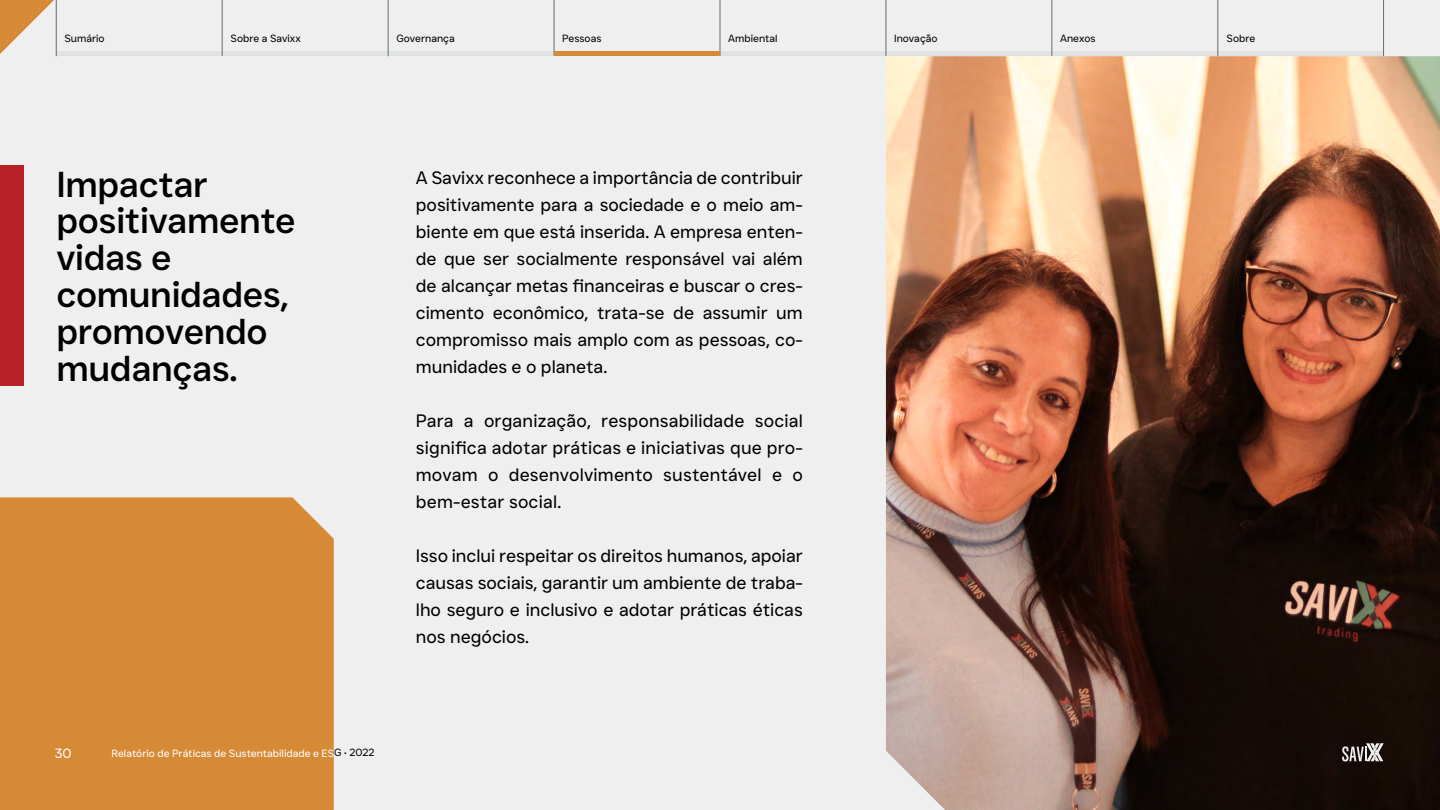
<style>
.page{position:relative;width:1440px;height:810px;background:#efefef}
.page>*{position:absolute;margin:0;border:0;box-sizing:border-box;transform-origin:0 0}
.t1{font:500 36px/36.8px "JUST Sans";letter-spacing:-.01em;color:#000}
.t2{font:18px/27px "JUST Sans";color:#000;text-align:justify}
.t3{font:13.5px "JUST Sans";color:#fff}
.t4{font:10.5px "JUST Sans";color:#000}
.t5{font:10.5px "JUST Sans";color:#fff}
.s1{color:#000}
</style>
<div class="page">
<hr style="left:56px;top:52px;width:1328px;height:4px;background:#e1e2e2">
<hr style="left:56px;top:0;width:1px;height:56px;background:#636e70">
<hr style="left:388px;top:0;width:1px;height:56px;background:#636e70">
<hr style="left:222px;top:0;width:1px;height:56px;background:#636e70">
<hr style="left:554px;top:0;width:1px;height:56px;background:#636e70">
<hr style="left:720px;top:0;width:1px;height:56px;background:#636e70">
<hr style="left:886px;top:0;width:1px;height:56px;background:#636e70">
<hr style="left:1052px;top:0;width:1px;height:56px;background:#636e70">
<hr style="left:1218px;top:0;width:1px;height:56px;background:#636e70">
<hr style="left:1383px;top:0;width:1px;height:56px;background:#636e70">
<svg style="left:0;top:0;width:56px;height:56px"></svg>
<hr style="left:554px;top:52px;width:166px;height:4px;background:#d68a36">
<div style="left:0;top:497px;width:334px;height:313px;background:#d68a36"></div>
<img style="left:886px;top:56px;width:554px;height:754px">
<svg style="left:1342px;top:743px;width:42px;height:18px"></svg>
<div style="left:0;top:165px;width:24px;height:220px;background:#b82126"></div>
<p class="t4" style="left:65px;top:32px;width:42px">Sumário</p>
<p class="t4" style="left:231px;top:32px;width:72px">Sobre a Savixx</p>
<p class="t4" style="left:396px;top:32px;width:60px">Governança</p>
<p class="t4" style="left:562px;top:32px;width:41px">Pessoas</p>
<p class="t4" style="left:728px;top:32px;width:51px">Ambiental</p>
<p class="t4" style="left:894px;top:32px;width:45px">Inovação</p>
<p class="t4" style="left:1060px;top:32px;width:37px">Anexos</p>
<p class="t4" style="left:1227px;top:32px;width:30px">Sobre</p>
<h1 class="t1" style="left:56px;top:165px;width:241px">Impactar positivamente vidas e comunidades, promovendo mudanças.</h1>
<p class="t2" style="left:416px;top:164px;width:389px">A Savixx reconhece a importância de contribuir positivamente para a sociedade e o meio am&shy;biente em que está inserida. A empresa enten&shy;de que ser socialmente responsável vai além de alcançar metas financeiras e buscar o cres&shy;cimento econômico, trata-se de assumir um compromisso mais amplo com as pessoas, co&shy;munidades e o planeta.</p>
<p class="t2" style="left:416px;top:407px;width:389px">Para a organização, responsabilidade social significa adotar práticas e iniciativas que pro&shy;movam o desenvolvimento sustentável e o bem-estar social.</p>
<p class="t3" style="left:55px;top:745px;width:18px">30</p>
<p class="t5" style="left:112px;top:747px;width:265px">Relatório de Práticas de Sustentabilidade e ES<span class="s1">G • 2022</span></p>
<p class="t2" style="left:416px;top:542px;width:389px">Isso inclui respeitar os direitos humanos, apoiar causas sociais, garantir um ambiente de traba&shy;lho seguro e inclusivo e adotar práticas éticas nos negócios.</p>
</div>
